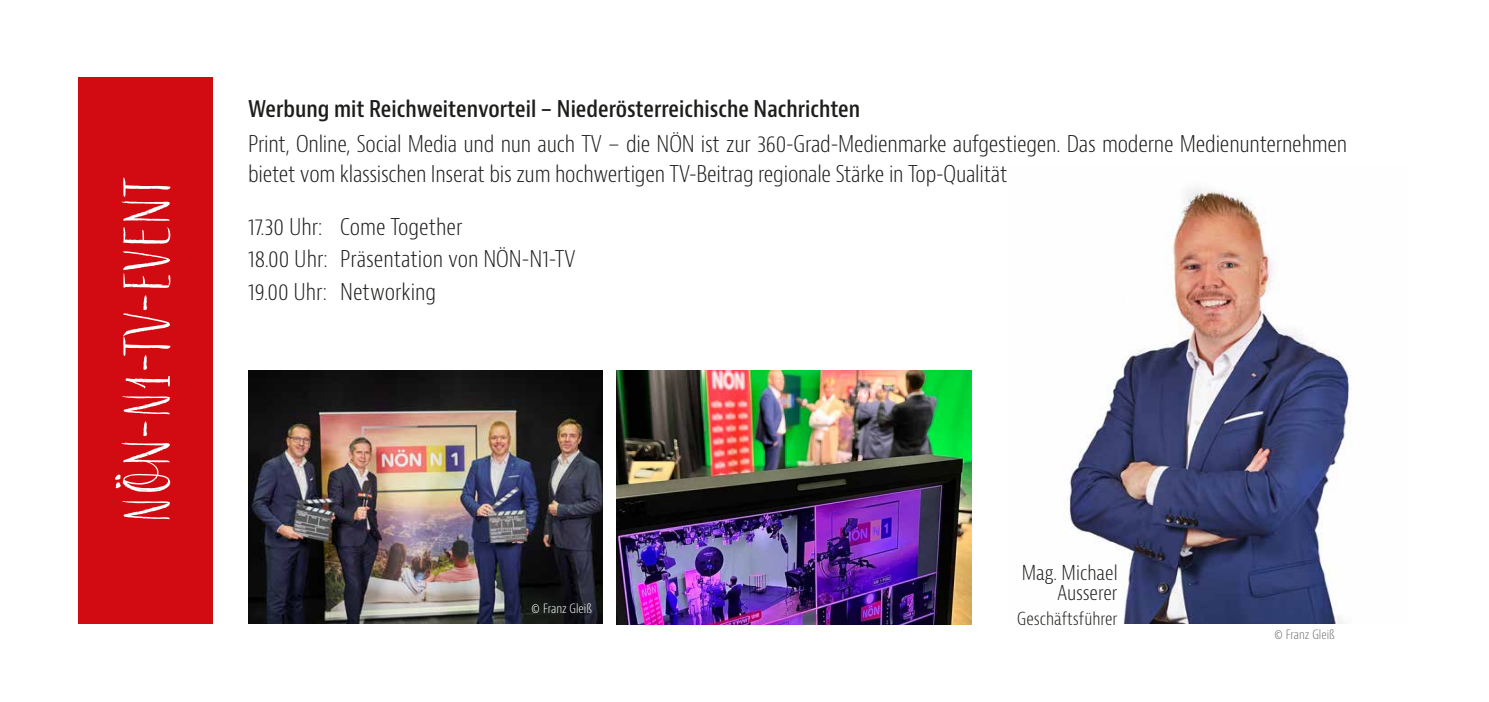
<style>
.page{position:relative;width:1489px;height:702px;background:#fff}
.page>*{position:absolute;margin:0;border:0;box-sizing:border-box;transform-origin:0 0}
.t1{font:72.5px "Liebe Gerda";color:#fff}
.t2{font:300 condensed 22.5px/32.5px "Bernino Sans";letter-spacing:-.01em;color:#1d1d1b}
.t3{font:600 condensed 22.5px "Bernino Sans";color:#1d1d1b}
.t4{font:300 condensed 20px/20px "Bernina Sans";color:#1d1d1b;text-align:right}
.t5{font:300 condensed 17.5px "Bernina Sans";color:#1d1d1b}
.t6{font:300 condensed 12.5px "Bernino Sans";color:#fff}
.t7{font:300 condensed 12.5px "Bernino Sans";color:#706f6f}
</style>
<div class="page">
<div style="left:78px;top:78px;width:135px;height:546px;background:#d20a11"></div>
<img style="left:1067px;top:189px;width:284px;height:435px">
<img style="left:248px;top:370px;width:354px;height:254px">
<img style="left:617px;top:370px;width:354px;height:254px">
<h1 class="t1" style="left:102px;top:523px;width:348px;rotate:-90deg">NÖN-N1-TV-EVENT</h1>
<p class="t3" style="left:248px;top:96px;width:613px">Werbung mit Reichweitenvorteil – Niederösterreichische Nachrichten</p>
<p class="t2" style="left:248px;top:130px;width:1100px;line-height:30px">Print, Online, Social Media und nun auch TV – die NÖN ist zur 360-Grad-Medienmarke aufgestiegen. Das moderne Medienunternehmen bietet vom klassischen Inserat bis zum hochwertigen TV-Beitrag regionale Stärke in Top-Qualität.</p>
<p class="t2" style="left:248px;top:211px;width:329px">17.30 Uhr: Come Together<br>18.00 Uhr: Präsentation von NÖN-N1-TV<br>19.00 Uhr: Networking</p>
<p class="t6" style="left:531px;top:601px;width:62px">© Franz Gleiß</p>
<p class="t4" style="left:1021px;top:563px;width:97px">Mag. Michael<br>Ausserer</p>
<p class="t5" style="left:1017px;top:607px;width:102px">Geschäftsführer</p>
<p class="t7" style="left:1274px;top:627px;width:62px">© Franz Gleiß</p>
</div>
